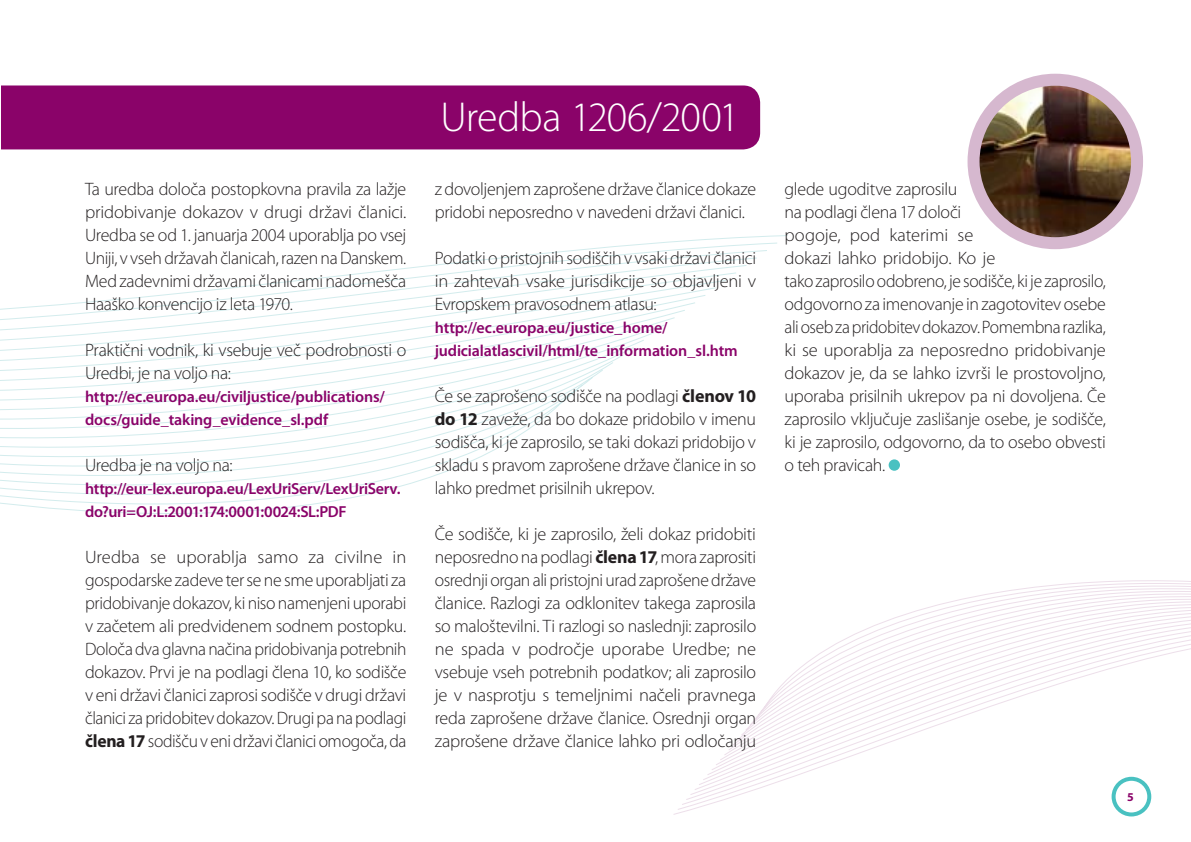
<style>
.page{position:relative;width:1191px;height:842px;background:#fff}
.page>*{position:absolute;margin:0;border:0;box-sizing:border-box;transform-origin:0 0}
.t1{font:300 42px "Myriad Pro";letter-spacing:-.02em;color:#fff}
.t2{font:300 18px/23px "Myriad Pro";letter-spacing:-.02em;color:#231f20;text-align:justify}
.t3{font:600 16px/23px "Myriad Pro";letter-spacing:-.01em;color:#8a0369}
.t4{font:700 12px "Myriad Pro";color:#8a0369}
.s1{font-weight:700}
</style>
<div class="page">
<svg style="left:0;top:101px;width:788px;height:413px"></svg>
<svg style="left:673px;top:580px;width:518px;height:236px"></svg>
<div style="left:1px;top:85px;width:759px;height:64px;background:#8a0369"></div>
<hr style="left:0;top:77px;width:1px;height:79px;background:#fff">
<div style="left:888px;top:459px;width:12px;height:12px;background:#49c1c1;border-radius:50%"></div>
<img style="left:973px;top:80px;width:164px;height:163px;border-radius:82px">
<div style="left:967px;top:74px;width:176px;height:175px;border:12px solid #d6b8cf;border-radius:50%"></div>
<p class="t2" style="left:85px;top:177px;width:323px">Ta uredba določa postopkovna pravila za lažje pridobivanje dokazov v drugi državi članici.<br>Uredba se od 1. januarja 2004 uporablja po vsej Uniji, v vseh državah članicah, razen na Danskem.<br>Med zadevnimi državami članicami nadomešča Haaško konvencijo iz leta 1970.</p>
<p class="t2" style="left:85px;top:338px;width:323px">Praktični vodnik, ki vsebuje več podrobnosti o<br>Uredbi, je na voljo na:</p>
<p class="t3" style="left:85px;top:384px;width:301px">http://ec.europa.eu/civiljustice/publications/ docs/guide_taking_evidence_sl.pdf</p>
<p class="t2" style="left:85px;top:453px;width:149px">Uredba je na voljo na:</p>
<p class="t3" style="left:85px;top:476px;width:317px">http://eur-lex.europa.eu/LexUriServ/LexUriServ. do?uri=OJ:L:2001:174:0001:0024:SL:PDF</p>
<p class="t2" style="left:85px;top:545px;width:323px">Uredba se uporablja samo za civilne in gospodarske zadeve ter se ne sme uporabljati za pridobivanje dokazov, ki niso namenjeni uporabi v začetem ali predvidenem sodnem postopku.<br>Določa dva glavna načina pridobivanja potrebnih dokazov. Prvi je na podlagi člena 10, ko sodišče v eni državi članici zaprosi sodišče v drugi državi članici za pridobitev dokazov. Drugi pa na podlagi <span class="s1">člena 17</span> sodišču v eni državi članici omogoča, da</p>
<h1 class="t1" style="left:440px;top:92px;width:301px">Uredba 1206/2001</h1>
<p class="t2" style="left:435px;top:177px;width:323px">z dovoljenjem zaprošene države članice dokaze pridobi neposredno v navedeni državi članici.</p>
<p class="t2" style="left:435px;top:246px;width:323px">Podatki o pristojnih sodiščih v vsaki državi članici in zahtevah vsake jurisdikcije so objavljeni v Evropskem pravosodnem atlasu:</p>
<p class="t3" style="left:435px;top:315px;width:304px">http://ec.europa.eu/justice_home/ judicialatlascivil/html/te_information_sl.htm</p>
<p class="t2" style="left:435px;top:384px;width:323px">Če se zaprošeno sodišče na podlagi <span class="s1">členov 10 do 12</span> zaveže, da bo dokaze pridobilo v imenu sodišča, ki je zaprosilo, se taki dokazi pridobijo v skladu s pravom zaprošene države članice in so lahko predmet prisilnih ukrepov.</p>
<p class="t2" style="left:435px;top:522px;width:323px">Če sodišče, ki je zaprosilo, želi dokaz pridobiti neposredno na podlagi <span class="s1">člena 17</span>, mora zaprositi osrednji organ ali pristojni urad zaprošene države članice. Razlogi za odklonitev takega zaprosila so maloštevilni. Ti razlogi so naslednji: zaprosilo ne spada v področje uporabe Uredbe; ne vsebuje vseh potrebnih podatkov; ali zaprosilo je v nasprotju s temeljnimi načeli pravnega reda zaprošene države članice. Osrednji organ zaprošene države članice lahko pri odločanju</p>
<p class="t2" style="left:784px;top:177px;width:323px;text-align:left">glede ugoditve zaprosilu<br>na podlagi člena 17 določi<br>pogoje, pod katerimi se<br>dokazi lahko pridobijo. Ko je<br>tako zaprosilo odobreno, je sodišče, ki je zaprosilo, odgovorno za imenovanje in zagotovitev osebe ali oseb za pridobitev dokazov. Pomembna razlika, ki se uporablja za neposredno pridobivanje dokazov je, da se lahko izvrši le prostovoljno, uporaba prisilnih ukrepov pa ni dovoljena. Če zaprosilo vključuje zaslišanje osebe, je sodišče, ki je zaprosilo, odgovorno, da to osebo obvesti o teh pravicah.</p>
<p class="t4" style="left:1127px;top:789px;width:8px">5</p>
</div>
